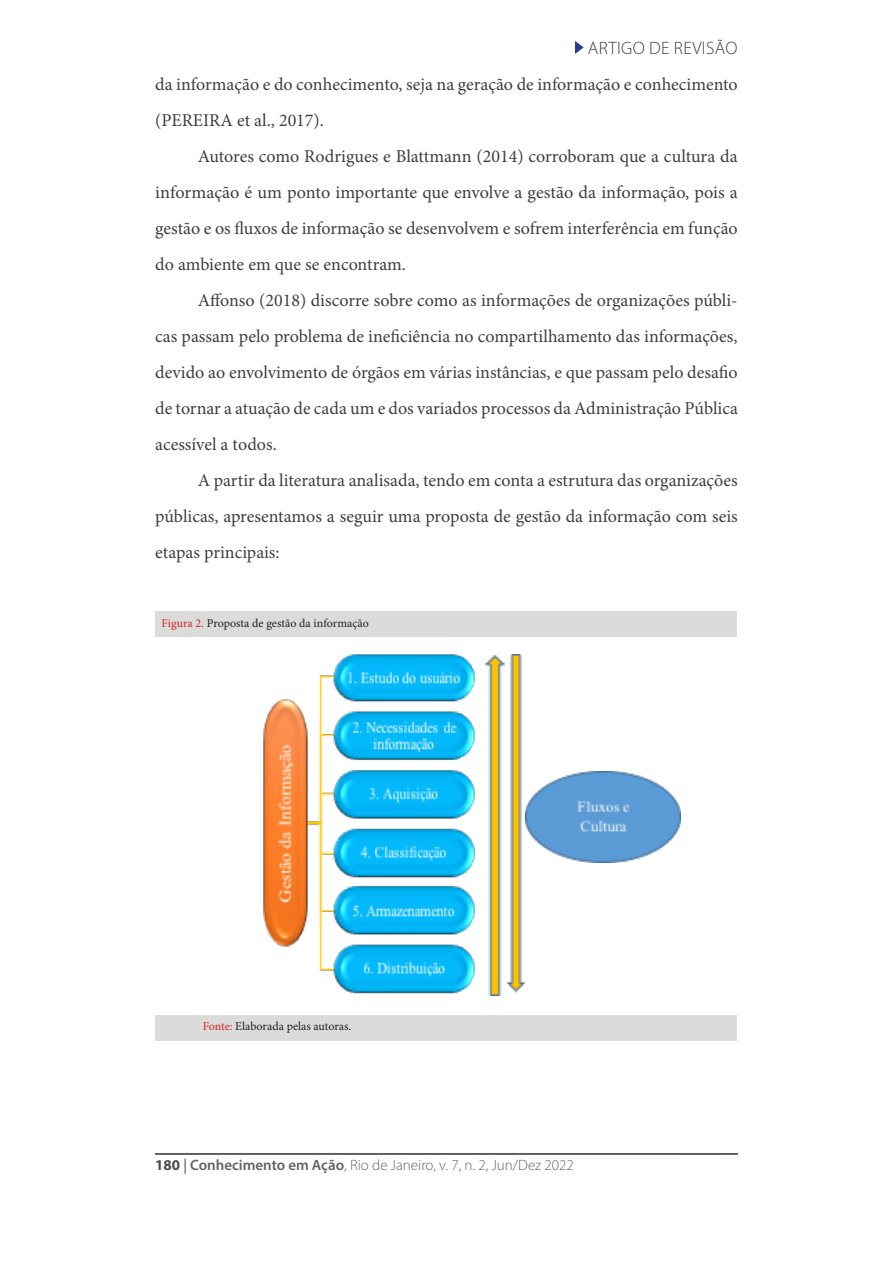
<style>
.page{position:relative;width:893px;height:1263px;background:#fff}
.page>*{position:absolute;margin:0;border:0;box-sizing:border-box;transform-origin:0 0}
.Corpo_de_texto_com_r{font:18px/36px "Minion Pro";color:#3e3e3f;text-align:justify}
.t1{font:300 18px "Myriad Pro";letter-spacing:.02em;color:#3e3e3f}
.t2{font:300 15px "Myriad Pro";color:#636366}
.TÍTULO_Figura_gráfic{font:12px "Minion Pro";color:#231f20}
.s1{color:#d1232a}
.s2{font-weight:700;color:#4b4c4d}
.s3{font-weight:400;color:#4b4c4d}
.s4{font-weight:600}
</style>
<div class="page">
<svg style="left:155px;top:1153px;width:583px;height:1px"></svg>
<svg style="left:575px;top:41px;width:9px;height:13px"></svg>
<img style="left:263px;top:654px;width:263px;height:342px">
<img style="left:485px;top:655px;width:21px;height:340px">
<img style="left:506px;top:655px;width:19px;height:337px">
<img style="left:526px;top:771px;width:154px;height:92px">
<div style="left:155px;top:611px;width:582px;height:26px;background:#dbdcda"></div>
<div style="left:155px;top:1015px;width:582px;height:25px;background:#dbdcda"></div>
<p class="t1" style="left:588px;top:37px;width:151px">ARTIGO DE REVISÃO</p>
<p class="Corpo_de_texto_com_r" style="left:155px;top:66px;width:584px">da informação e do conhecimento, seja na geração de informação e conhecimento (PEREIRA et al., 2017).</p>
<p class="Corpo_de_texto_com_r" style="left:155px;top:138px;width:584px;text-indent:43px">Autores como Rodrigues e Blattmann (2014) corroboram que a cultura da informação é um ponto importante que envolve a gestão da informação, pois a gestão e os fluxos de informação se desenvolvem e sofrem interferência em função do ambiente em que se encontram.</p>
<p class="Corpo_de_texto_com_r" style="left:155px;top:282px;width:584px;text-indent:43px">Affonso (2018) discorre sobre como as informações de organizações públi&shy;cas passam pelo problema de ineficiência no compartilhamento das informações, devido ao envolvimento de órgãos em várias instâncias, e que passam pelo desafio de tornar a atuação de cada um e dos variados processos da Administração Pública acessível a todos.</p>
<p class="Corpo_de_texto_com_r" style="left:155px;top:462px;width:584px;text-indent:43px">A partir da literatura analisada, tendo em conta a estrutura das organizações públicas, apresentamos a seguir uma proposta de gestão da informação com seis etapas principais:</p>
<p class="TÍTULO_Figura_gráfic" style="left:162px;top:615px;width:209px"><span class="s1">Figura 2.</span> Proposta de gestão da informação</p>
<p class="TÍTULO_Figura_gráfic" style="left:203px;top:1018px;width:150px"><span class="s1">Fonte:</span> Elaborada pelas autoras.</p>
<p class="t2" style="left:155px;top:1156px;width:420px"><span class="s2">180</span> <span class="s3">|</span> <span class="s4">Conhecimento em Ação</span>, Rio de Janeiro, v. 7, n. 2, Jun/Dez 2022</p>
</div>
